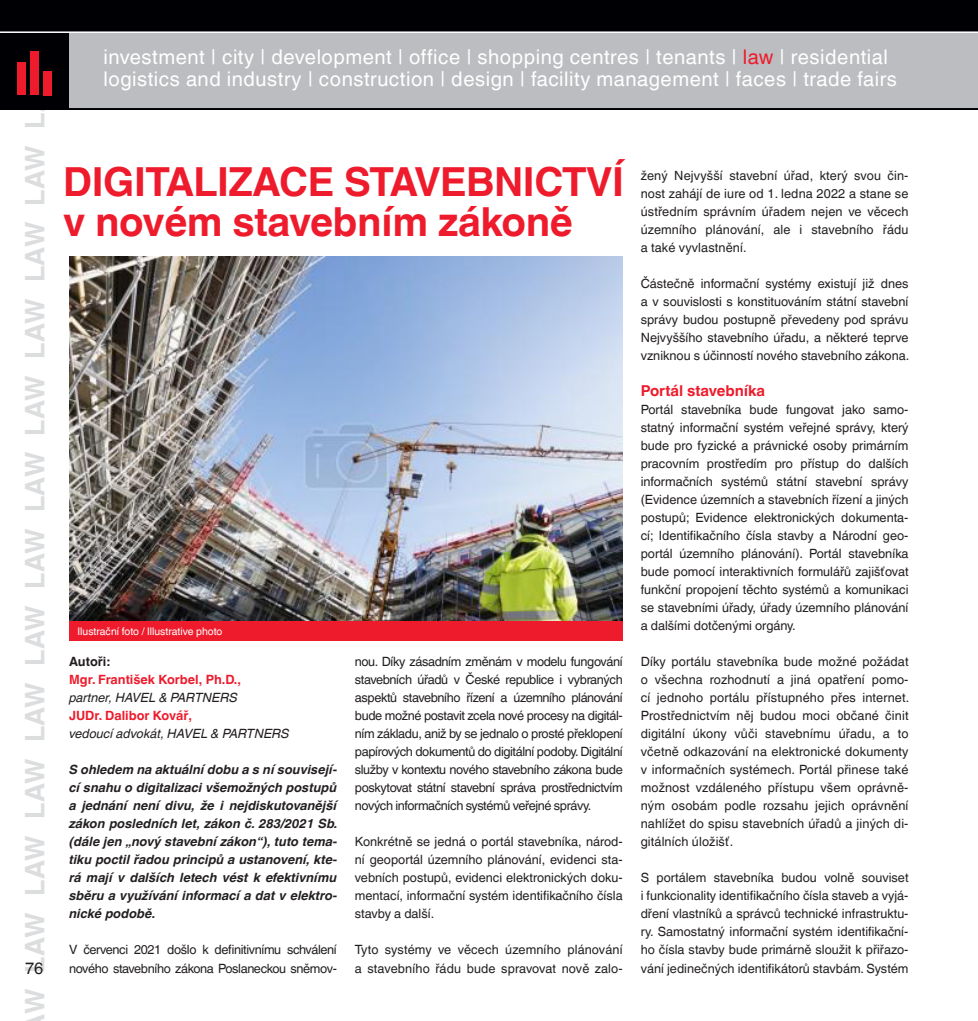
<style>
.page{position:relative;width:978px;height:1021px;background:#fff}
.page>*{position:absolute;margin:0;border:0;box-sizing:border-box;transform-origin:0 0}
.BW_mezititulek{font:700 40.05px/39.5px "Helvetica World";letter-spacing:-.01em;color:#ee1b2c}
.t1{font:700 27px "Helvetica World";letter-spacing:-.005em;color:#dcdddf}
.t2{font:20.25px "Helvetica World";letter-spacing:.025em;color:#fff}
.t3{font:16.5px "Helvetica World";color:#231f20}
.SUBHEAD_FILIP_CZECH{font:700 15px "Helvetica World";color:#ee1b2c}
.TEXT_FILIP_CZECH{font:12.75px/18px "Helvetica World";color:#231f20;text-align:justify}
.TEXT_FILIP_CZECH-2{font:italic 700 12.75px/18px "Helvetica World";color:#231f20;text-align:justify}
.TEXT_FILIP_CZECH-3{font:12.75px/18px "Helvetica World";letter-spacing:-.03em;color:#231f20}
.TEXT_FILIP_CZECH-4{font:italic 12.75px "Helvetica World";color:#231f20}
.TEXT_FILIP_CZECH-5{font:700 12.75px "Helvetica World";color:#ee1b2c}
.TEXT_FILIP_CZECH-6{font:700 12.75px "Helvetica World";color:#231f20}
.BW_popisek_obru{font:10.5px "Helvetica World";color:#fff}
.s1{color:#ee1b2c}
</style>
<div class="page">
<hr style="left:977px;top:109px;width:1px;height:911px;background:#e6f3fb">
<div style="left:0;top:0;width:978px;height:32px;background:#000004"></div>
<div style="left:0;top:32px;width:978px;height:77px;background:#000004"></div>
<div style="left:69px;top:32px;width:909px;height:77px;background:#bcbdc0"></div>
<div style="left:17px;top:63px;width:9px;height:32px;background:#ee1b2c"></div>
<div style="left:30px;top:51px;width:9px;height:44px;background:#ee1b2c"></div>
<div style="left:43px;top:71px;width:9px;height:24px;background:#ee1b2c"></div>
<img style="left:69px;top:256px;width:554px;height:365px">
<div style="left:69px;top:621px;width:554px;height:19px;background:#ee1b2c"></div>
<hr style="left:0;top:108px;width:978px;height:1px;background:#000004">
<hr style="left:0;top:31px;width:978px;height:2px;background:#fff">
<p class="t1" style="left:19px;top:1014px;width:947px;rotate:-90deg">W LAW LAW LAW LAW LAW LAW LAW LAW LAW LAW LAW LAW</p>
<p class="t3" style="left:25px;top:958px;width:20px">76</p>
<p class="t2" style="left:104px;top:45px;width:786px">investment | city | development | office | shopping centres | tenants | <span class="s1">law</span> | residential</p>
<p class="t2" style="left:104px;top:67px;width:795px">logistics and industry | construction | design | facility management | faces | trade fairs</p>
<p class="BW_mezititulek" style="left:63px;top:163px;width:562px">DIGITALIZACE STAVEBNICTVÍ v novém stavebním zákoně</p>
<p class="BW_popisek_obru" style="left:78px;top:625px;width:146px">Ilustrační foto / Illustrative photo</p>
<p class="TEXT_FILIP_CZECH-6" style="left:69px;top:654px;width:42px">Autoři:</p>
<p class="TEXT_FILIP_CZECH-5" style="left:69px;top:672px;width:173px">Mgr. František Korbel, Ph.D.,</p>
<p class="TEXT_FILIP_CZECH-4" style="left:69px;top:690px;width:170px">partner, HAVEL &amp; PARTNERS</p>
<p class="TEXT_FILIP_CZECH-5" style="left:69px;top:708px;width:125px">JUDr. Dalibor Kovář,</p>
<p class="TEXT_FILIP_CZECH-4" style="left:69px;top:726px;width:222px">vedoucí advokát, HAVEL &amp; PARTNERS</p>
<p class="TEXT_FILIP_CZECH-2" style="left:69px;top:761px;width:270px">S ohledem na aktuální dobu a s ní souvisejí&shy;cí snahu o digitalizaci všemožných postupů a jednání není divu, že i nejdiskutovanější zákon posledních let, zákon č. 283/2021 Sb. (dále jen „nový stavební zákon“), tuto tema&shy;tiku poctil řadou principů a ustanovení, kte&shy;rá mají v dalších letech vést k efektivnímu sběru a využívání informací a dat v elektro&shy;nické podobě.</p>
<p class="TEXT_FILIP_CZECH-3" style="left:69px;top:941px;width:269px">V červenci 2021 došlo k definitivnímu schválení nového stavebního zákona Poslaneckou sněmov-</p>
<p class="TEXT_FILIP_CZECH" style="left:355px;top:653px;width:269px">nou. Díky zásadním změnám v modelu fungování stavebních úřadů v České republice i vybraných aspektů stavebního řízení a územního plánování bude možné postavit zcela nové procesy na digitál&shy;ním základu, aniž by se jednalo o prosté překlopení papírových dokumentů do digitální podoby. Digitální služby v kontextu nového stavebního zákona bude poskytovat státní stavební správa prostřednictvím nových informačních systémů veřejné správy.</p>
<p class="TEXT_FILIP_CZECH" style="left:355px;top:833px;width:269px">Konkrétně se jedná o portál stavebníka, národ&shy;ní geoportál územního plánování, evidenci sta&shy;vebních postupů, evidenci elektronických doku&shy;mentací, informační systém identifikačního čísla stavby a další.</p>
<p class="TEXT_FILIP_CZECH" style="left:355px;top:941px;width:269px">Tyto systémy ve věcech územního plánování a stavebního řádu bude spravovat nově zalo-</p>
<p class="TEXT_FILIP_CZECH" style="left:641px;top:167px;width:269px">žený Nejvyšší stavební úřad, který svou čin&shy;nost zahájí de iure od 1. ledna 2022 a stane se ústředním správním úřadem nejen ve věcech územního plánování, ale i stavebního řádu a také vyvlastnění.</p>
<p class="TEXT_FILIP_CZECH" style="left:641px;top:275px;width:270px">Částečně informační systémy existují již dnes a v souvislosti s konstituováním státní stavební správy budou postupně převedeny pod správu Nejvyššího stavebního úřadu, a některé teprve vzniknou s účinností nového stavebního zákona.</p>
<p class="SUBHEAD_FILIP_CZECH" style="left:641px;top:382px;width:126px">Portál stavebníka</p>
<p class="TEXT_FILIP_CZECH" style="left:641px;top:401px;width:269px">Portál stavebníka bude fungovat jako samo&shy;statný informační systém veřejné správy, který bude pro fyzické a právnické osoby primárním pracovním prostředím pro přístup do dalších informačních systémů státní stavební správy (Evidence územních a stavebních řízení a jiných postupů; Evidence elektronických dokumenta&shy;cí; Identifikačního čísla stavby a Národní geo&shy;portál územního plánování). Portál stavebníka bude pomocí interaktivních formulářů zajišťovat funkční propojení těchto systémů a komunikaci se stavebními úřady, úřady územního plánování a dalšími dotčenými orgány.</p>
<p class="TEXT_FILIP_CZECH" style="left:641px;top:653px;width:270px">Díky portálu stavebníka bude možné požádat o všechna rozhodnutí a jiná opatření pomo&shy;cí jednoho portálu přístupného přes internet.<br>Prostřednictvím něj budou moci občané činit digitální úkony vůči stavebnímu úřadu, a to včetně odkazování na elektronické dokumenty v informačních systémech. Portál přinese také možnost vzdáleného přístupu všem oprávně&shy;ným osobám podle rozsahu jejich oprávnění nahlížet do spisu stavebních úřadů a jiných di&shy;gitálních úložišť.</p>
<p class="TEXT_FILIP_CZECH" style="left:641px;top:869px;width:269px">S portálem stavebníka budou volně souviset i funkcionality identifikačního čísla staveb a vyjá&shy;dření vlastníků a správců technické infrastruktu&shy;ry. Samostatný informační systém identifikační&shy;ho čísla stavby bude primárně sloužit k přiřazo&shy;vání jedinečných identifikátorů stavbám. Systém</p>
</div>
